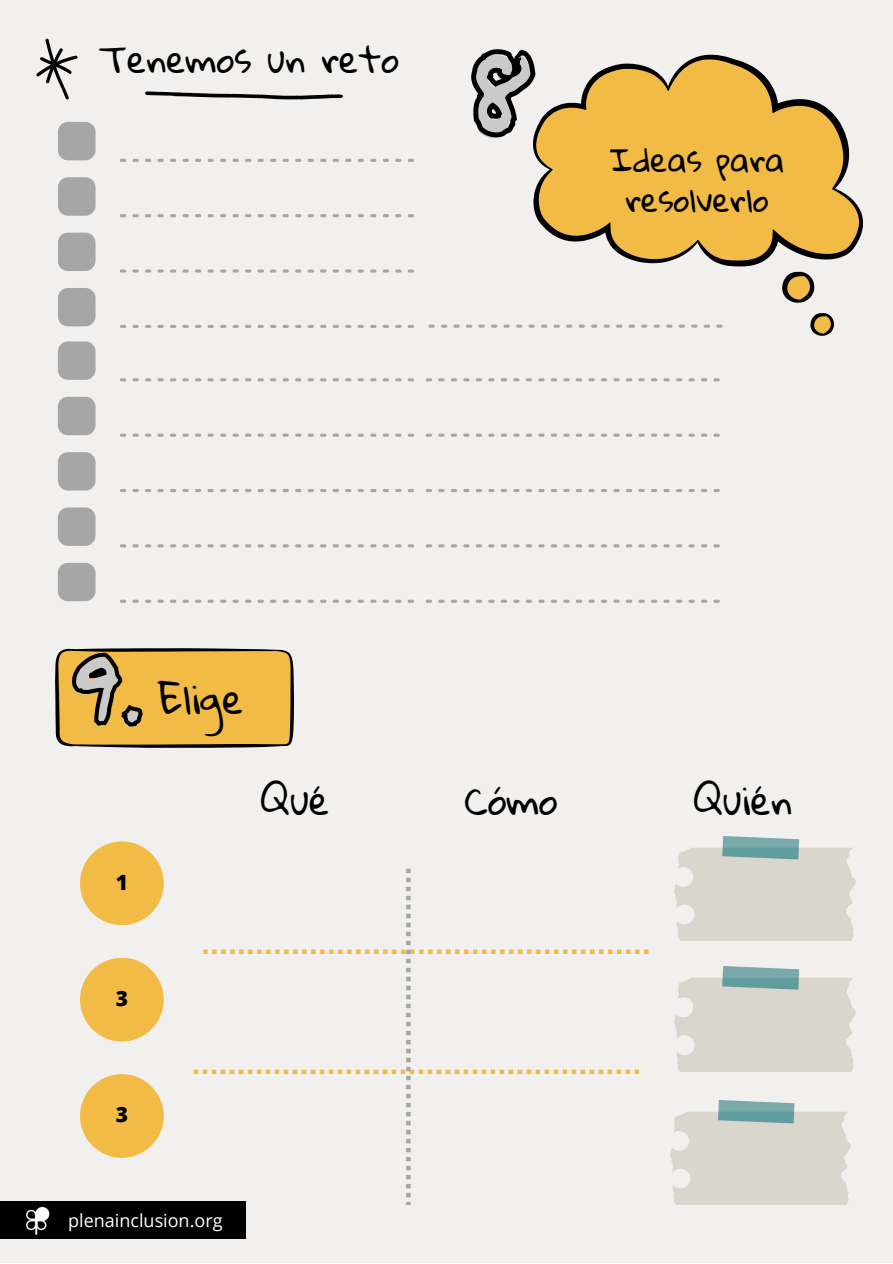
<style>
.page{position:relative;width:893px;height:1264px;background:#fff}
.page>*{position:absolute;margin:0;border:0;box-sizing:border-box;transform-origin:0 0}
.t1{font:112.35px "Permanent Marker";color:#cbcaca}
.t2{font:92.25px "Permanent Marker";color:#cbcaca}
.t3{font:38.7px "Gloria Hallelujah";color:#000}
.t4{font:37.5px "Gloria Hallelujah";color:#000}
.t5{font:35.55px "Gloria Hallelujah";color:#000}
.t6{font:31.5px/40.5px "Gloria Hallelujah";color:#000;text-align:center}
.t7{font:800 21px "Open Sans";color:#000}
.t8{font:18px "Open Sans";color:#fff}
</style>
<div class="page">
<div style="left:0;top:0;width:892px;height:1262px;background:#f1f0ee"></div>
<svg style="left:145px;top:91px;width:198px;height:8px"></svg>
<svg style="left:36px;top:38px;width:42px;height:62px"></svg>
<svg style="left:58px;top:341px;width:356px;height:262px"></svg>
<svg style="left:425px;top:378px;width:295px;height:225px"></svg>
<div style="left:80px;top:841px;width:84px;height:84px;background:#f2bb45;border-radius:50%"></div>
<div style="left:80px;top:957px;width:84px;height:84px;background:#f2bb45;border-radius:50%"></div>
<div style="left:80px;top:1074px;width:84px;height:83px;background:#f2bb45;border-radius:50%"></div>
<img style="left:675px;top:836px;width:181px;height:104px">
<svg style="left:782px;top:272px;width:32px;height:31px"></svg>
<svg style="left:810px;top:313px;width:23px;height:23px"></svg>
<svg style="left:533px;top:55px;width:329px;height:211px;fill:#f2bb45"></svg>
<svg style="left:471px;top:49px;width:86px;height:92px"></svg>
<svg style="left:55px;top:648px;width:239px;height:100px"></svg>
<img style="left:675px;top:966px;width:181px;height:105px">
<img style="left:670px;top:1100px;width:181px;height:104px">
<svg style="left:58px;top:122px;width:356px;height:206px"></svg>
<svg style="left:194px;top:868px;width:454px;height:336px"></svg>
<svg style="left:428px;top:324px;width:294px;height:4px"></svg>
<div style="left:0;top:1201px;width:245px;height:37px;background:#000"></div>
<img style="left:19px;top:1206px;width:39px;height:33px">
<p class="t5" style="left:99px;top:40px;width:301px">Tenemos un reto</p>
<h1 class="t1" style="left:465px;top:12px;width:62px">8</h1>
<p class="t6" style="left:609px;top:140px;width:176px">Ideas para resolverlo</p>
<h2 class="t2" style="left:69px;top:622px;width:79px">9.</h2>
<p class="t3" style="left:158px;top:677px;width:87px">Elige</p>
<p class="t7" style="left:116px;top:867px;width:14px">1</p>
<p class="t4" style="left:260px;top:780px;width:70px">Qué</p>
<p class="t4" style="left:464px;top:780px;width:95px">Cómo</p>
<p class="t4" style="left:693px;top:780px;width:100px">Quién</p>
<p class="t7" style="left:116px;top:983px;width:14px">3</p>
<p class="t7" style="left:116px;top:1100px;width:14px">3</p>
<p class="t8" style="left:68px;top:1208px;width:156px">plenainclusion.org</p>
</div>
